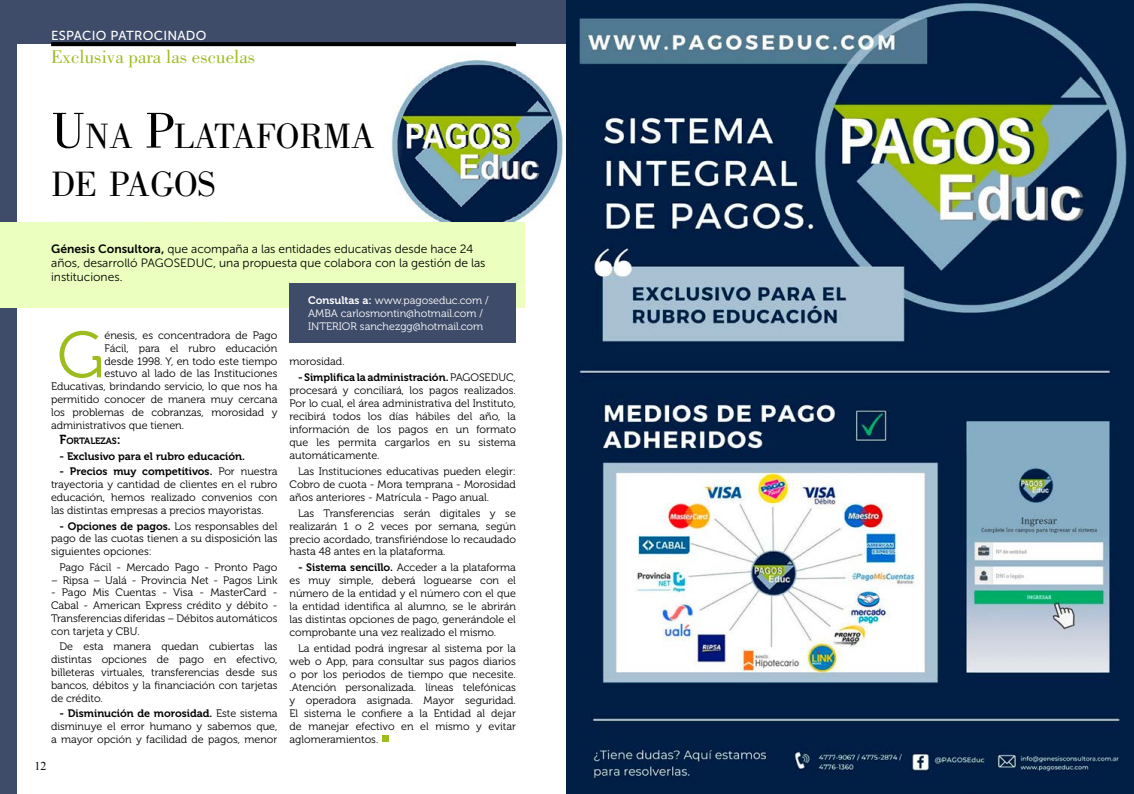
<style>
.page{position:relative;width:1134px;height:794px;background:#fff}
.page>*{position:absolute;margin:0;border:0;box-sizing:border-box;transform-origin:0 0}
.t1{font:65px "Museo 300";color:#9dbc1d}
.t2{font:36.4px/48px "Bodoni Std";letter-spacing:-.015em;color:#000}
.t3{font:19px "Bodoni Std";color:#9cbb21}
.t4{font:13px "Museo Sans 500";letter-spacing:.02em;color:#fff}
.t5{font:12px/14px "Museo Sans Cyrl W03 300";color:#000}
.t6{font:12px "Times New Roman";color:#000}
.t7{font:10.8px/13px "Museo 300";color:#000;text-align:justify}
.t8{font:10.8px "Museo 700";color:#000}
.t9{font:10.8px/12.7px "Museo 300";color:#fff}
.t10{font:9.1px "Museo 700";color:#000}
.s1{font-size:52px}
.s2{font-family:"Museo Sans Cyrl W03 700"}
.s3{font-family:"Museo 700"}
.s4{font-size:13px}
.s5{font-family:"Museo 300"}
</style>
<div class="page">
<img style="left:405px;top:52px;width:162px;height:183px">
<div style="left:0;top:0;width:573px;height:44px;background:#3e4b69"></div>
<div style="left:0;top:37px;width:17px;height:757px;background:#3e4b69"></div>
<svg style="left:51px;top:42px;width:465px;height:4px;fill:#000"></svg>
<div style="left:0;top:222px;width:524px;height:85px;background:#ebffbe"></div>
<div style="left:22px;top:82px;width:383px;height:145px;background:#fff"></div>
<img style="left:567px;top:0;width:567px;height:794px">
<div style="left:289px;top:283px;width:227px;height:60px;background:#3e4b69"></div>
<div style="left:383px;top:735px;width:6px;height:7px;background:#9dbc1d"></div>
<p class="t4" style="left:51px;top:28px;width:157px">ESPACIO PATROCINADO</p>
<h3 class="t3" style="left:51px;top:46px;width:206px">Exclusiva para las escuelas</h3>
<h2 class="t2" style="left:51px;top:112px;width:326px"><span class="s1">U</span>NA <span class="s1">P</span>LATAFORMA<br>DE PAGOS</h2>
<p class="t5" style="left:51px;top:242px;width:436px"><span class="s2">Génesis Consultora,</span> que acompaña a las entidades educativas desde hace 24 años, desarrolló PAGOSEDUC, una propuesta que colabora con la gestión de las instituciones.</p>
<p class="t9" style="left:308px;top:294px;width:182px"><span class="s3">Consultas a:</span> www.pagoseduc.com /<br>AMBA carlosmontin@hotmail.com /<br>INTERIOR sanchezgg@hotmail.com</p>
<h1 class="t1" style="left:57px;top:320px;width:49px">G</h1>
<p class="t7" style="left:104px;top:329px;width:175px">énesis, es concentradora de Pago</p>
<p class="t7" style="left:104px;top:342px;width:175px">Fácil, para el rubro educación</p>
<p class="t7" style="left:104px;top:354px;width:175px">desde 1998. Y, en todo este tiempo</p>
<p class="t7" style="left:104px;top:367px;width:175px">estuvo al lado de las Instituciones</p>
<p class="t7" style="left:51px;top:380px;width:228px">Educativas, brindando servicio, lo que nos ha</p>
<p class="t7" style="left:51px;top:393px;width:228px">permitido conocer de manera muy cercana</p>
<p class="t7" style="left:51px;top:406px;width:228px">los problemas de cobranzas, morosidad y</p>
<p class="t7" style="left:51px;top:418px;width:135px">administrativos que tienen.</p>
<p class="t10" style="left:60px;top:436px;width:63px"><span class="s4">F</span>ORTALEZAS<span class="s4">:</span></p>
<p class="t8" style="left:60px;top:450px;width:187px">- Exclusivo para el rubro educación.</p>
<p class="t8" style="left:60px;top:466px;width:219px">- Precios muy competitivos. <span class="s5">Por nuestra</span></p>
<p class="t7" style="left:51px;top:478px;width:228px">trayectoria y cantidad de clientes en el rubro educación, hemos realizado convenios con las distintas empresas a precios mayoristas.</p>
<p class="t7" style="left:51px;top:519px;width:228px;text-indent:8px"><span class="s3">- Opciones de pagos.</span> Los responsables del pago de las cuotas tienen a su disposición las siguientes opciones:</p>
<p class="t7" style="left:60px;top:561px;width:219px">Pago Fácil - Mercado Pago - Pronto Pago</p>
<p class="t7" style="left:51px;top:573px;width:228px">– Ripsa – Ualá - Provincia Net - Pagos Link</p>
<p class="t7" style="left:51px;top:586px;width:228px">- Pago Mis Cuentas - Visa - MasterCard - Cabal - American Express crédito y débito - Transferencias diferidas – Débitos automáticos con tarjeta y CBU.</p>
<p class="t7" style="left:51px;top:640px;width:228px;text-indent:8px">De esta manera quedan cubiertas las distintas opciones de pago en efectivo, billeteras virtuales, transferencias desde sus bancos, débitos y la financiación con tarjetas de crédito.</p>
<p class="t8" style="left:60px;top:707px;width:219px">- Disminución de morosidad. <span class="s5">Este sistema</span></p>
<p class="t7" style="left:51px;top:720px;width:228px">disminuye el error humano y sabemos que, a mayor opción y facilidad de pagos, menor</p>
<p class="t7" style="left:289px;top:355px;width:57px">morosidad.</p>
<p class="t8" style="left:298px;top:371px;width:219px">- Simplifica la administración. <span class="s5">PAGOSEDUC,</span></p>
<p class="t7" style="left:289px;top:384px;width:228px">procesará y conciliará, los pagos realizados.<br>Por lo cual, el área administrativa del Instituto, recibirá todos los días hábiles del año, la información de los pagos en un formato que les permita cargarlos en su sistema automáticamente.</p>
<p class="t7" style="left:289px;top:465px;width:228px;text-indent:8px">Las Instituciones educativas pueden elegir:<br>Cobro de cuota - Mora temprana - Morosidad años anteriores - Matrícula - Pago anual.</p>
<p class="t7" style="left:289px;top:506px;width:228px;text-indent:8px">Las Transferencias serán digitales y se realizarán 1 o 2 veces por semana, según precio acordado, transfiriéndose lo recaudado hasta 48 antes en la plataforma.</p>
<p class="t7" style="left:289px;top:561px;width:228px;text-indent:8px"><span class="s3">- Sistema sencillo.</span> Acceder a la plataforma es muy simple, deberá loguearse con el número de la entidad y el número con el que la entidad identifica al alumno, se le abrirán las distintas opciones de pago, generándole el comprobante una vez realizado el mismo.</p>
<p class="t7" style="left:289px;top:642px;width:228px;text-indent:8px">La entidad podrá ingresar al sistema por la web o App, para consultar sus pagos diarios o por los periodos de tiempo que necesite. .Atención personalizada. líneas telefónicas y operadora asignada. Mayor seguridad.<br>El sistema le confiere a la Entidad al dejar de manejar efectivo en el mismo y evitar aglomeramientos.</p>
<p class="t6" style="left:35px;top:758px;width:13px">12</p>
</div>
